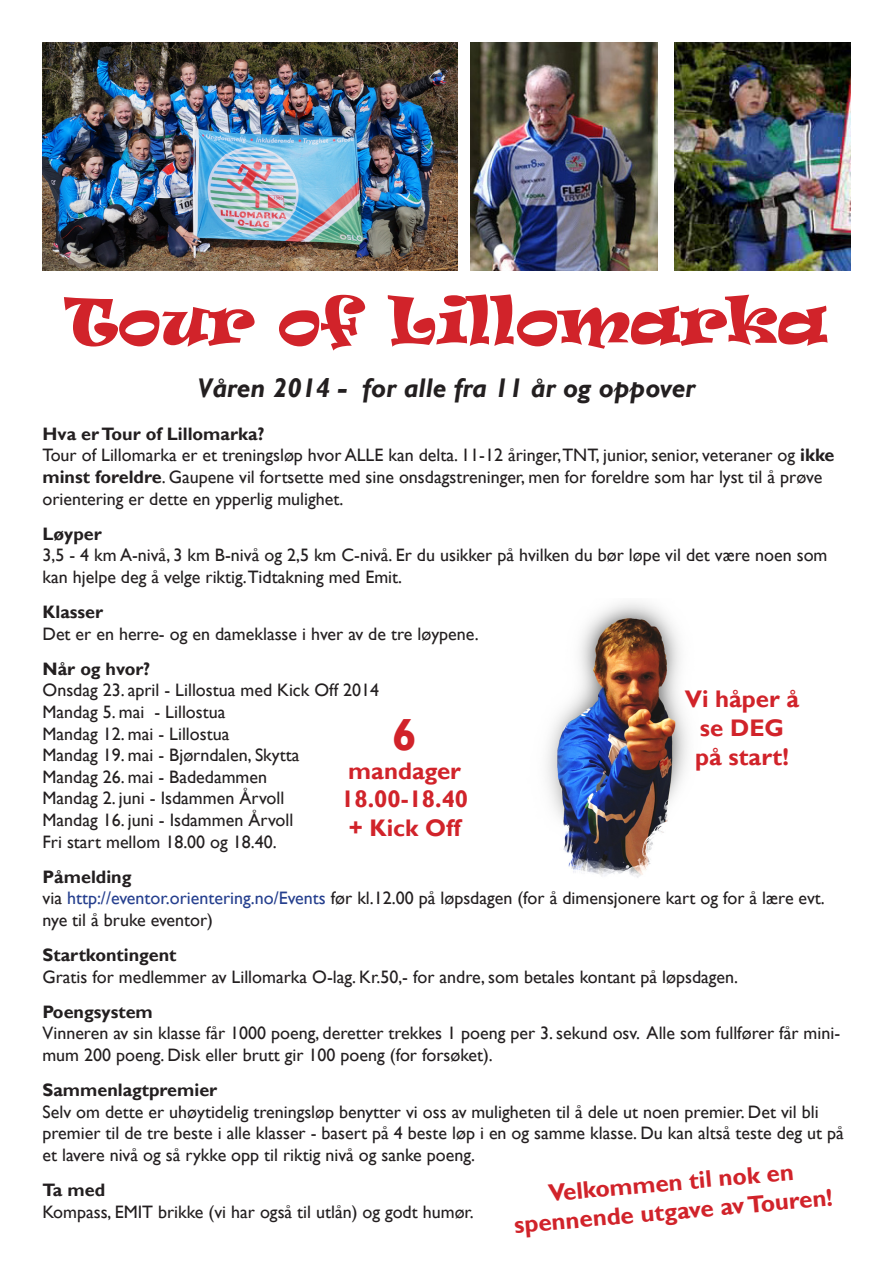
<style>
.page{position:relative;width:893px;height:1263px;background:#fff}
.page>*{position:absolute;margin:0;border:0;box-sizing:border-box;transform-origin:0 0}
.t1{font:60px "Ravie";color:#d1232a}
.t2{font:700 45px "Gill Sans";color:#d1232a}
.t3{font:italic 700 27px "Gill Sans";color:#231f20}
.t4{font:700 24px "Gill Sans";color:#d1232a}
.t5{font:18px/21.6px "Gill Sans";color:#231f20}
.t6{font:700 18px "Gill Sans";color:#231f20}
.s1{font-weight:700}
.s2{color:#253f8e}
</style>
<div class="page">
<img style="left:547px;top:602px;width:141px;height:276px">
<img style="left:43px;top:43px;width:414px;height:228px">
<img style="left:471px;top:43px;width:187px;height:228px">
<img style="left:675px;top:43px;width:175px;height:228px">
<p class="t1" style="left:66px;top:280px;width:763px">Tour of Lillomarka</p>
<p class="t3" style="left:197px;top:372px;width:500px">Våren 2014 - for alle fra 11 år og oppover</p>
<p class="t6" style="left:43px;top:423px;width:223px">Hva er Tour of Lillomarka?</p>
<p class="t5" style="left:43px;top:445px;width:793px">Tour of Lillomarka er et treningsløp hvor ALLE kan delta. 11-12 åringer,TNT, junior, senior, veteraner og <span class="s1">ikke minst foreldre</span>. Gaupene vil fortsette med sine onsdagstreninger, men for foreldre som har lyst til å prøve orientering er dette en ypperlig mulighet.</p>
<p class="t6" style="left:43px;top:523px;width:61px">Løyper</p>
<p class="t5" style="left:43px;top:545px;width:786px">3,5 - 4 km A-nivå, 3 km B-nivå og 2,5 km C-nivå. Er du usikker på hvilken du bør løpe vil det være noen som kan hjelpe deg å velge riktig.Tidtakning med Emit.</p>
<p class="t6" style="left:43px;top:601px;width:62px">Klasser</p>
<p class="t5" style="left:43px;top:623px;width:438px">Det er en herre- og en dameklasse i hver av de tre løypene.</p>
<p class="t6" style="left:43px;top:658px;width:109px">Når og hvor?</p>
<p class="t5" style="left:43px;top:680px;width:338px">Onsdag 23. april - Lillostua med Kick Off 2014</p>
<p class="t5" style="left:43px;top:701px;width:184px">Mandag 5. mai - Lillostua</p>
<p class="t5" style="left:43px;top:723px;width:188px">Mandag 12. mai - Lillostua</p>
<p class="t5" style="left:43px;top:745px;width:258px">Mandag 19. mai - Bjørndalen, Skytta</p>
<p class="t5" style="left:43px;top:766px;width:226px">Mandag 26. mai - Badedammen</p>
<p class="t5" style="left:43px;top:788px;width:243px">Mandag 2. juni - Isdammen Årvoll</p>
<p class="t5" style="left:43px;top:809px;width:252px">Mandag 16. juni - Isdammen Årvoll</p>
<p class="t5" style="left:43px;top:831px;width:236px">Fri start mellom 18.00 og 18.40.</p>
<p class="t6" style="left:43px;top:866px;width:91px">Påmelding</p>
<p class="t5" style="left:43px;top:888px;width:784px">via <span class="s2">http://eventor.orientering.no/Events</span> før kl.12.00 på løpsdagen (for å dimensjonere kart og for å lære evt. nye til å bruke eventor)</p>
<p class="t6" style="left:43px;top:944px;width:135px">Startkontingent</p>
<p class="t5" style="left:43px;top:966px;width:697px">Gratis for medlemmer av Lillomarka O-lag. Kr.50,- for andre, som betales kontant på løpsdagen.</p>
<p class="t6" style="left:43px;top:1001px;width:112px">Poengsystem</p>
<p class="t5" style="left:43px;top:1023px;width:799px">Vinneren av sin klasse får 1000 poeng, deretter trekkes 1 poeng per 3. sekund osv. Alle som fullfører får mini&shy;mum 200 poeng. Disk eller brutt gir 100 poeng (for forsøket).</p>
<p class="t6" style="left:43px;top:1079px;width:176px">Sammenlagtpremier</p>
<p class="t5" style="left:43px;top:1101px;width:803px">Selv om dette er uhøytidelig treningsløp benytter vi oss av muligheten til å dele ut noen premier. Det vil bli premier til de tre beste i alle klasser - basert på 4 beste løp i en og samme klasse. Du kan altså teste deg ut på et lavere nivå og så rykke opp til riktig nivå og sanke poeng.</p>
<p class="t6" style="left:43px;top:1179px;width:64px">Ta med</p>
<p class="t5" style="left:43px;top:1201px;width:433px">Kompass, EMIT brikke (vi har også til utlån) og godt humør.</p>
<p class="t4" style="left:685px;top:685px;width:116px">Vi håper å</p>
<p class="t4" style="left:700px;top:714px;width:86px">se DEG</p>
<p class="t4" style="left:695px;top:742px;width:95px">på start!</p>
<p class="t2" style="left:392px;top:707px;width:26px">6</p>
<p class="t4" style="left:348px;top:756px;width:114px">mandager</p>
<p class="t4" style="left:341px;top:785px;width:128px">18.00-18.40</p>
<p class="t4" style="left:349px;top:814px;width:113px">+ Kick Off</p>
<p class="t4" style="left:547px;top:1179px;width:248px;rotate:-5deg">Velkommen til nok en</p>
<p class="t4" style="left:513px;top:1210px;width:321px;rotate:-5deg">spennende utgave av Touren!</p>
</div>
